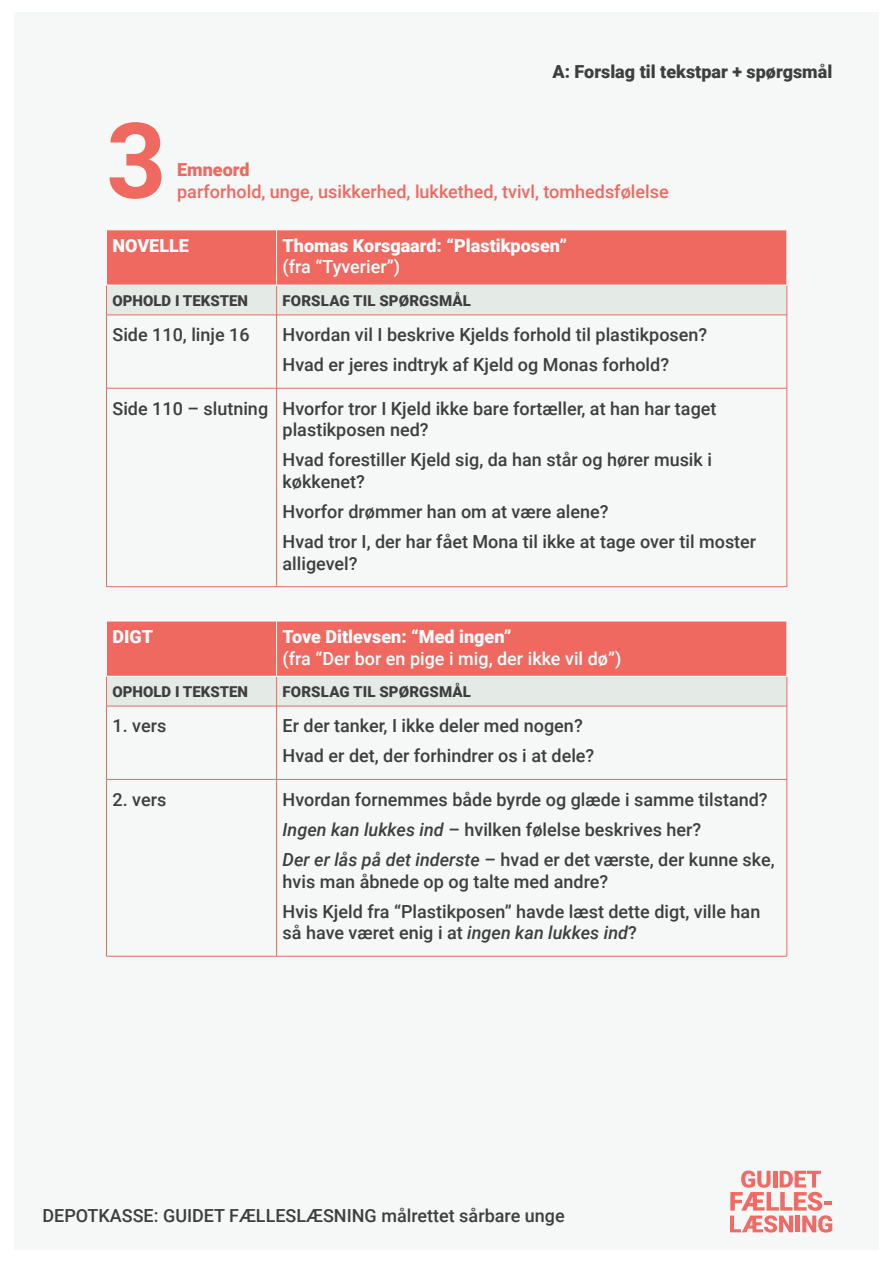
<style>
.page{position:relative;width:893px;height:1263px;background:#fff}
.page>*{position:absolute;margin:0;border:0;box-sizing:border-box;transform-origin:0 0}
.t1{font:700 105px "Roboto";color:#ef6961}
.t2{font:500 18px/21.6px "Roboto";color:#3e3e3f}
.t3{font:500 18px/21.6px "Roboto";color:#fff}
.t4{font:500 18px "Roboto";color:#ef6961}
.t5{font:900 18px/21.6px "Roboto";color:#fff}
.t6{font:900 18px "Roboto";color:#3e3e3f}
.t7{font:900 18px "Roboto";color:#ef6961}
.t8{font:900 15px "Roboto";color:#3e3e3f}
.s1{font-weight:500}
.s2{font-weight:900}
.s3{font-style:italic}
</style>
<div class="page">
<div style="left:14px;top:13px;width:865px;height:1237px;background:#f5f8f6"></div>
<svg style="left:107px;top:231px;width:680px;height:84px;background:#eb968f"></svg>
<hr style="left:106px;top:285px;width:1px;height:30px;background:#ef6961">
<hr style="left:276px;top:285px;width:1px;height:30px;background:#ef6961">
<hr style="left:787px;top:285px;width:1px;height:30px;background:#ef6961">
<hr style="left:106px;top:315px;width:171px;height:1px;background:#ef6961">
<hr style="left:106px;top:315px;width:1px;height:73px;background:#ef6961">
<hr style="left:277px;top:315px;width:510px;height:1px;background:#ef6961">
<hr style="left:276px;top:315px;width:1px;height:73px;background:#ef6961">
<hr style="left:787px;top:315px;width:1px;height:73px;background:#ef6961">
<hr style="left:106px;top:388px;width:171px;height:1px;background:#ef6961">
<hr style="left:106px;top:388px;width:1px;height:198px;background:#ef6961">
<hr style="left:277px;top:388px;width:510px;height:1px;background:#ef6961">
<hr style="left:276px;top:388px;width:1px;height:198px;background:#ef6961">
<hr style="left:787px;top:388px;width:1px;height:198px;background:#ef6961">
<hr style="left:106px;top:586px;width:171px;height:1px;background:#ef6961">
<hr style="left:277px;top:586px;width:510px;height:1px;background:#ef6961">
<hr style="left:106px;top:230px;width:171px;height:1px;background:#fff">
<hr style="left:106px;top:230px;width:1px;height:55px;background:#fff">
<hr style="left:277px;top:230px;width:510px;height:1px;background:#fff">
<hr style="left:276px;top:230px;width:1px;height:55px;background:#fff">
<hr style="left:787px;top:230px;width:1px;height:55px;background:#fff">
<hr style="left:106px;top:285px;width:171px;height:1px;background:#fff">
<hr style="left:277px;top:285px;width:510px;height:1px;background:#fff">
<svg style="left:107px;top:622px;width:680px;height:84px;background:#eb968f"></svg>
<hr style="left:106px;top:676px;width:1px;height:30px;background:#ef6961">
<hr style="left:276px;top:676px;width:1px;height:30px;background:#ef6961">
<hr style="left:787px;top:676px;width:1px;height:30px;background:#ef6961">
<hr style="left:106px;top:706px;width:171px;height:1px;background:#ef6961">
<hr style="left:106px;top:706px;width:1px;height:73px;background:#ef6961">
<hr style="left:277px;top:706px;width:510px;height:1px;background:#ef6961">
<hr style="left:276px;top:706px;width:1px;height:73px;background:#ef6961">
<hr style="left:787px;top:706px;width:1px;height:73px;background:#ef6961">
<hr style="left:106px;top:779px;width:171px;height:1px;background:#ef6961">
<hr style="left:106px;top:780px;width:1px;height:176px;background:#ef6961">
<hr style="left:277px;top:779px;width:510px;height:1px;background:#ef6961">
<hr style="left:276px;top:780px;width:1px;height:176px;background:#ef6961">
<hr style="left:787px;top:780px;width:1px;height:176px;background:#ef6961">
<hr style="left:106px;top:956px;width:171px;height:1px;background:#ef6961">
<hr style="left:277px;top:956px;width:510px;height:1px;background:#ef6961">
<hr style="left:106px;top:621px;width:171px;height:1px;background:#fff">
<hr style="left:106px;top:621px;width:1px;height:55px;background:#fff">
<hr style="left:277px;top:621px;width:510px;height:1px;background:#fff">
<hr style="left:276px;top:621px;width:1px;height:55px;background:#fff">
<hr style="left:787px;top:621px;width:1px;height:55px;background:#fff">
<hr style="left:106px;top:676px;width:171px;height:1px;background:#fff">
<hr style="left:277px;top:676px;width:510px;height:1px;background:#fff">
<svg style="left:730px;top:1170px;width:102px;height:62px"></svg>
<p class="t1" style="left:106px;top:87px;width:62px">3</p>
<p class="t6" style="left:552px;top:59px;width:281px">A: Forslag til tekstpar + spørgsmål</p>
<p class="t7" style="left:177px;top:157px;width:74px">Emneord</p>
<p class="t4" style="left:177px;top:179px;width:493px">parforhold, unge, usikkerhed, lukkethed, tvivl, tomhedsfølelse</p>
<p class="t5" style="left:112px;top:234px;width:78px">NOVELLE</p>
<p class="t5" style="left:283px;top:234px;width:286px">Thomas Korsgaard: “Plastikposen” <span class="s1">(fra “Tyverier”)</span></p>
<p class="t8" style="left:112px;top:290px;width:137px">OPHOLD I TEKSTEN</p>
<p class="t8" style="left:283px;top:290px;width:190px">FORSLAG TIL SPØRGSMÅL</p>
<p class="t2" style="left:112px;top:323px;width:139px">Side 110, linje 16</p>
<p class="t2" style="left:283px;top:323px;width:426px">Hvordan vil I beskrive Kjelds forhold til plastikposen?</p>
<p class="t2" style="left:283px;top:353px;width:388px">Hvad er jeres indtryk af Kjeld og Monas forhold?</p>
<p class="t2" style="left:112px;top:397px;width:157px">Side 110 – slutning</p>
<p class="t2" style="left:283px;top:397px;width:435px">Hvorfor tror I Kjeld ikke bare fortæller, at han har taget plastikposen ned?</p>
<p class="t2" style="left:283px;top:448px;width:431px">Hvad forestiller Kjeld sig, da han står og hører musik i køkkenet?</p>
<p class="t2" style="left:283px;top:500px;width:327px">Hvorfor drømmer han om at være alene?</p>
<p class="t2" style="left:283px;top:530px;width:475px">Hvad tror I, der har fået Mona til ikke at tage over til moster alligevel?</p>
<p class="t5" style="left:112px;top:625px;width:42px">DIGT</p>
<p class="t3" style="left:283px;top:625px;width:340px"><span class="s2">Tove Ditlevsen: “Med ingen”<br></span>(fra “Der bor en pige i mig, der ikke vil dø”)</p>
<p class="t8" style="left:112px;top:681px;width:137px">OPHOLD I TEKSTEN</p>
<p class="t8" style="left:283px;top:681px;width:190px">FORSLAG TIL SPØRGSMÅL</p>
<p class="t2" style="left:112px;top:714px;width:55px">1. vers</p>
<p class="t2" style="left:283px;top:714px;width:302px">Er der tanker, I ikke deler med nogen?</p>
<p class="t2" style="left:283px;top:744px;width:313px">Hvad er det, der forhindrer os i at dele?</p>
<p class="t2" style="left:112px;top:788px;width:55px">2. vers</p>
<p class="t2" style="left:283px;top:788px;width:487px">Hvordan fornemmes både byrde og glæde i samme tilstand?</p>
<p class="t2" style="left:283px;top:818px;width:420px"><span class="s3">Ingen kan lukkes ind</span> – hvilken følelse beskrives her?</p>
<p class="t2" style="left:283px;top:848px;width:493px"><span class="s3">Der er lås på det inderste</span> – hvad er det værste, der kunne ske, hvis man åbnede op og talte med andre?</p>
<p class="t2" style="left:283px;top:900px;width:479px">Hvis Kjeld fra “Plastikposen” havde læst dette digt, ville han så have været enig i at <span class="s3">ingen kan lukkes ind</span>?</p>
<p class="t2" style="left:43px;top:1204px;width:524px">DEPOTKASSE: GUIDET FÆLLESLÆSNING målrettet sårbare unge</p>
</div>
